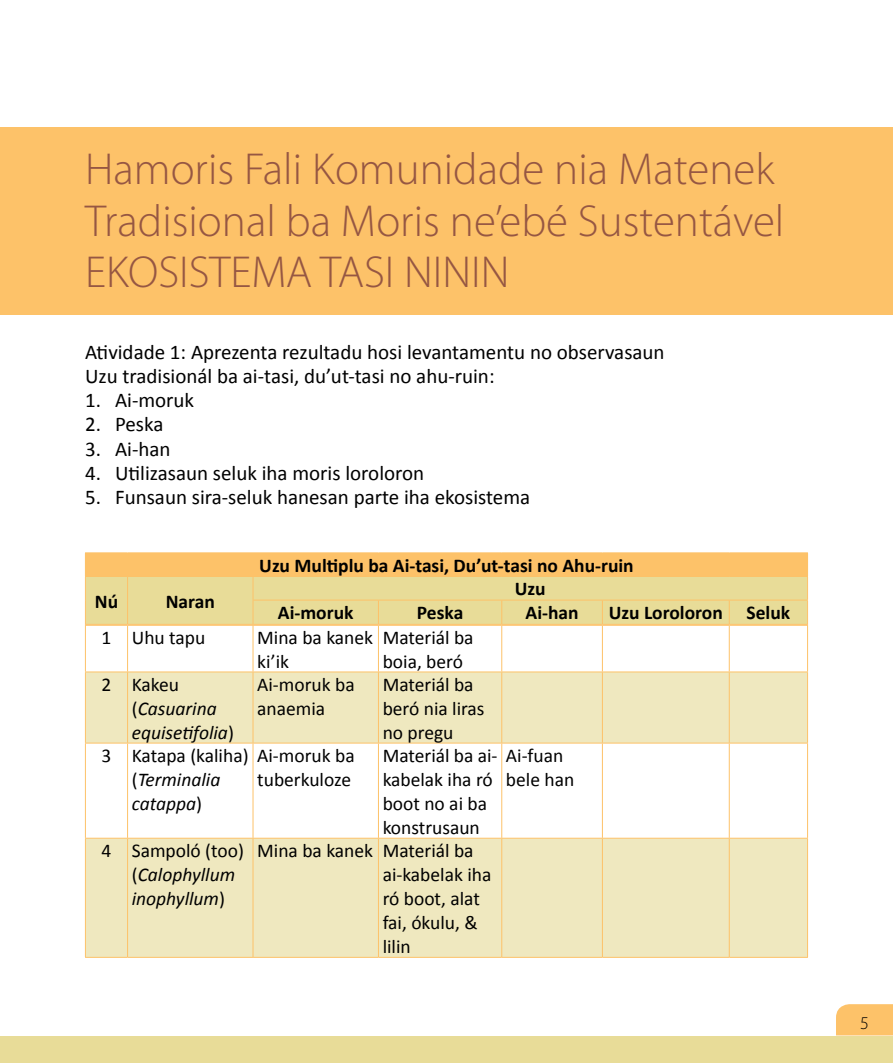
<style>
.page{position:relative;width:893px;height:1063px;background:#fff}
.page>*{position:absolute;margin:0;border:0;box-sizing:border-box;transform-origin:0 0}
.t1{font:300 45px/51.8px "Myriad Pro";color:#965743}
.t2{font:21px/24px "Calibri";color:#000}
.t3{font:19.5px/24px "Calibri";color:#000}
.t4{font:700 19.5px "Calibri";color:#000}
.t5{font:italic 19.5px/24px "Calibri";color:#000}
.t6{font:300 18px "Myriad Pro";color:#000}
.s1{font-style:normal}
.s2{font-style:italic}
</style>
<div class="page">
<div style="left:0;top:1036px;width:893px;height:27px;background:#e8dc98"></div>
<div style="left:1px;top:128px;width:892px;height:187px;background:#fdc269"></div>
<svg style="left:86px;top:626px;width:721px;height:46px"></svg>
<svg style="left:86px;top:673px;width:721px;height:284px;fill:#efe8bf"></svg>
<hr style="left:85px;top:552px;width:43px;height:1px;background:#fdc269">
<hr style="left:128px;top:552px;width:125px;height:1px;background:#fdc269">
<hr style="left:253px;top:552px;width:125px;height:1px;background:#fdc269">
<hr style="left:378px;top:552px;width:124px;height:1px;background:#fdc269">
<hr style="left:502px;top:552px;width:100px;height:1px;background:#fdc269">
<hr style="left:602px;top:552px;width:127px;height:1px;background:#fdc269">
<hr style="left:729px;top:552px;width:79px;height:1px;background:#fdc269">
<svg style="left:85px;top:553px;width:723px;height:72px;background:#efd287"></svg>
<hr style="left:86px;top:624px;width:42px;height:1px;background:#fdc269">
<hr style="left:86px;top:625px;width:42px;height:1px;background:#fdc269">
<hr style="left:128px;top:624px;width:125px;height:1px;background:#fdc269">
<hr style="left:128px;top:625px;width:125px;height:1px;background:#fdc269">
<hr style="left:253px;top:624px;width:125px;height:1px;background:#fdc269">
<hr style="left:253px;top:625px;width:125px;height:1px;background:#fdc269">
<hr style="left:378px;top:624px;width:124px;height:1px;background:#fdc269">
<hr style="left:378px;top:625px;width:124px;height:1px;background:#fdc269">
<hr style="left:502px;top:624px;width:100px;height:1px;background:#fdc269">
<hr style="left:502px;top:625px;width:100px;height:1px;background:#fdc269">
<hr style="left:602px;top:624px;width:127px;height:1px;background:#fdc269">
<hr style="left:602px;top:625px;width:127px;height:1px;background:#fdc269">
<hr style="left:729px;top:624px;width:78px;height:1px;background:#fdc269">
<hr style="left:729px;top:625px;width:78px;height:1px;background:#fdc269">
<hr style="left:85px;top:625px;width:1px;height:47px;background:#fdc269">
<hr style="left:127px;top:625px;width:1px;height:47px;background:#fdc269">
<hr style="left:253px;top:625px;width:1px;height:47px;background:#fdc269">
<hr style="left:378px;top:625px;width:1px;height:47px;background:#fdc269">
<hr style="left:501px;top:625px;width:1px;height:47px;background:#fdc269">
<hr style="left:602px;top:625px;width:1px;height:47px;background:#fdc269">
<hr style="left:729px;top:625px;width:1px;height:47px;background:#fdc269">
<hr style="left:807px;top:625px;width:1px;height:47px;background:#fdc269">
<hr style="left:85px;top:672px;width:43px;height:1px;background:#fdc269">
<hr style="left:85px;top:672px;width:1px;height:71px;background:#fdc269">
<hr style="left:128px;top:672px;width:125px;height:1px;background:#fdc269">
<hr style="left:127px;top:672px;width:1px;height:71px;background:#fdc269">
<hr style="left:253px;top:672px;width:125px;height:1px;background:#fdc269">
<hr style="left:253px;top:672px;width:1px;height:71px;background:#fdc269">
<hr style="left:378px;top:672px;width:124px;height:1px;background:#fdc269">
<hr style="left:378px;top:672px;width:1px;height:71px;background:#fdc269">
<hr style="left:502px;top:672px;width:100px;height:1px;background:#fdc269">
<hr style="left:501px;top:672px;width:1px;height:71px;background:#fdc269">
<hr style="left:602px;top:672px;width:127px;height:1px;background:#fdc269">
<hr style="left:602px;top:672px;width:1px;height:71px;background:#fdc269">
<hr style="left:729px;top:672px;width:79px;height:1px;background:#fdc269">
<hr style="left:729px;top:672px;width:1px;height:71px;background:#fdc269">
<hr style="left:807px;top:672px;width:1px;height:71px;background:#fdc269">
<hr style="left:85px;top:743px;width:43px;height:1px;background:#fdc269">
<hr style="left:85px;top:743px;width:1px;height:95px;background:#fdc269">
<hr style="left:128px;top:743px;width:125px;height:1px;background:#fdc269">
<hr style="left:127px;top:743px;width:1px;height:95px;background:#fdc269">
<hr style="left:253px;top:743px;width:125px;height:1px;background:#fdc269">
<hr style="left:253px;top:743px;width:1px;height:95px;background:#fdc269">
<hr style="left:378px;top:743px;width:124px;height:1px;background:#fdc269">
<hr style="left:378px;top:743px;width:1px;height:95px;background:#fdc269">
<hr style="left:502px;top:743px;width:100px;height:1px;background:#fdc269">
<hr style="left:501px;top:743px;width:1px;height:95px;background:#fdc269">
<hr style="left:602px;top:743px;width:127px;height:1px;background:#fdc269">
<hr style="left:602px;top:743px;width:1px;height:95px;background:#fdc269">
<hr style="left:729px;top:743px;width:79px;height:1px;background:#fdc269">
<hr style="left:729px;top:743px;width:1px;height:95px;background:#fdc269">
<hr style="left:807px;top:743px;width:1px;height:95px;background:#fdc269">
<hr style="left:85px;top:838px;width:43px;height:1px;background:#fdc269">
<hr style="left:85px;top:839px;width:1px;height:118px;background:#fdc269">
<hr style="left:128px;top:838px;width:125px;height:1px;background:#fdc269">
<hr style="left:127px;top:839px;width:1px;height:118px;background:#fdc269">
<hr style="left:253px;top:838px;width:125px;height:1px;background:#fdc269">
<hr style="left:253px;top:839px;width:1px;height:118px;background:#fdc269">
<hr style="left:378px;top:838px;width:124px;height:1px;background:#fdc269">
<hr style="left:378px;top:839px;width:1px;height:118px;background:#fdc269">
<hr style="left:502px;top:838px;width:100px;height:1px;background:#fdc269">
<hr style="left:501px;top:839px;width:1px;height:118px;background:#fdc269">
<hr style="left:602px;top:838px;width:127px;height:1px;background:#fdc269">
<hr style="left:602px;top:839px;width:1px;height:118px;background:#fdc269">
<hr style="left:729px;top:838px;width:79px;height:1px;background:#fdc269">
<hr style="left:729px;top:839px;width:1px;height:118px;background:#fdc269">
<hr style="left:807px;top:839px;width:1px;height:118px;background:#fdc269">
<hr style="left:85px;top:957px;width:43px;height:1px;background:#fdc269">
<hr style="left:128px;top:957px;width:125px;height:1px;background:#fdc269">
<hr style="left:253px;top:957px;width:125px;height:1px;background:#fdc269">
<hr style="left:378px;top:957px;width:124px;height:1px;background:#fdc269">
<hr style="left:502px;top:957px;width:100px;height:1px;background:#fdc269">
<hr style="left:602px;top:957px;width:127px;height:1px;background:#fdc269">
<hr style="left:729px;top:957px;width:79px;height:1px;background:#fdc269">
<div style="left:836px;top:1004px;width:57px;height:31px;background:#fdc269"></div>
<h1 class="t1" style="left:85px;top:143px;width:701px">Hamoris Fali Komunidade nia Matenek<br>Tradisional ba Moris ne’ebé Sustentável<br>EKOSISTEMA TASI NININ</h1>
<p class="t2" style="left:85px;top:340px;width:581px">Atividade 1: Aprezenta rezultadu hosi levantamentu no observasaun<br>Uzu tradisionál ba ai-tasi, du’ut-tasi no ahu-ruin:</p>
<p class="t2" style="left:85px;top:388px;width:111px">1. Ai-moruk</p>
<p class="t2" style="left:85px;top:412px;width:80px">2. Peska</p>
<p class="t2" style="left:85px;top:436px;width:87px">3. Ai-han</p>
<p class="t2" style="left:85px;top:460px;width:341px">4. Utilizasaun seluk iha moris loroloron</p>
<p class="t2" style="left:85px;top:484px;width:447px">5. Funsaun sira-seluk hanesan parte iha ekosistema</p>
<p class="t4" style="left:95px;top:589px;width:25px">Nú</p>
<p class="t4" style="left:166px;top:589px;width:51px">Naran</p>
<p class="t4" style="left:259px;top:554px;width:376px">Uzu Multiplu ba Ai-tasi, Du’ut-tasi no Ahu-ruin</p>
<p class="t4" style="left:515px;top:577px;width:32px">Uzu</p>
<p class="t4" style="left:278px;top:600px;width:77px">Ai-moruk</p>
<p class="t4" style="left:417px;top:600px;width:48px">Peska</p>
<p class="t4" style="left:525px;top:600px;width:55px">Ai-han</p>
<p class="t4" style="left:609px;top:600px;width:183px">Uzu Loroloron Seluk</p>
<p class="t3" style="left:102px;top:624px;width:105px">1 Uhu tapu</p>
<p class="t3" style="left:257px;top:624px;width:117px">Mina ba kanek ki’ik</p>
<p class="t3" style="left:383px;top:624px;width:92px">Materiál ba boia, beró</p>
<p class="t5" style="left:132px;top:671px;width:104px;text-indent:-30px"><span class="s1">2 Kakeu (</span>Casuarina equisetifolia<span class="s1">)</span></p>
<p class="t3" style="left:257px;top:671px;width:99px">Ai-moruk ba anaemia</p>
<p class="t3" style="left:383px;top:671px;width:103px">Materiál ba beró nia liras no pregu</p>
<p class="t3" style="left:132px;top:743px;width:224px;text-indent:-30px">3 Katapa (kaliha) Ai-moruk ba (<span class="s2">Terminalia<br>catappa</span>)</p>
<p class="t3" style="left:383px;top:743px;width:182px">Materiál ba ai- Ai-fuan kabelak iha ró<br>boot no ai ba konstrusaun</p>
<p class="t3" style="left:257px;top:767px;width:95px">tuberkuloze</p>
<p class="t3" style="left:506px;top:767px;width:70px">bele han</p>
<p class="t5" style="left:132px;top:838px;width:114px;text-indent:-30px"><span class="s1">4 Sampoló (too) (</span>Calophyllum inophyllum<span class="s1">)</span></p>
<p class="t3" style="left:383px;top:838px;width:110px;text-indent:-125px">Mina ba kanek Materiál ba ai-kabelak iha ró boot, alat fai, ókulu, &amp; lilin</p>
<p class="t6" style="left:860px;top:1012px;width:10px">5</p>
</div>
